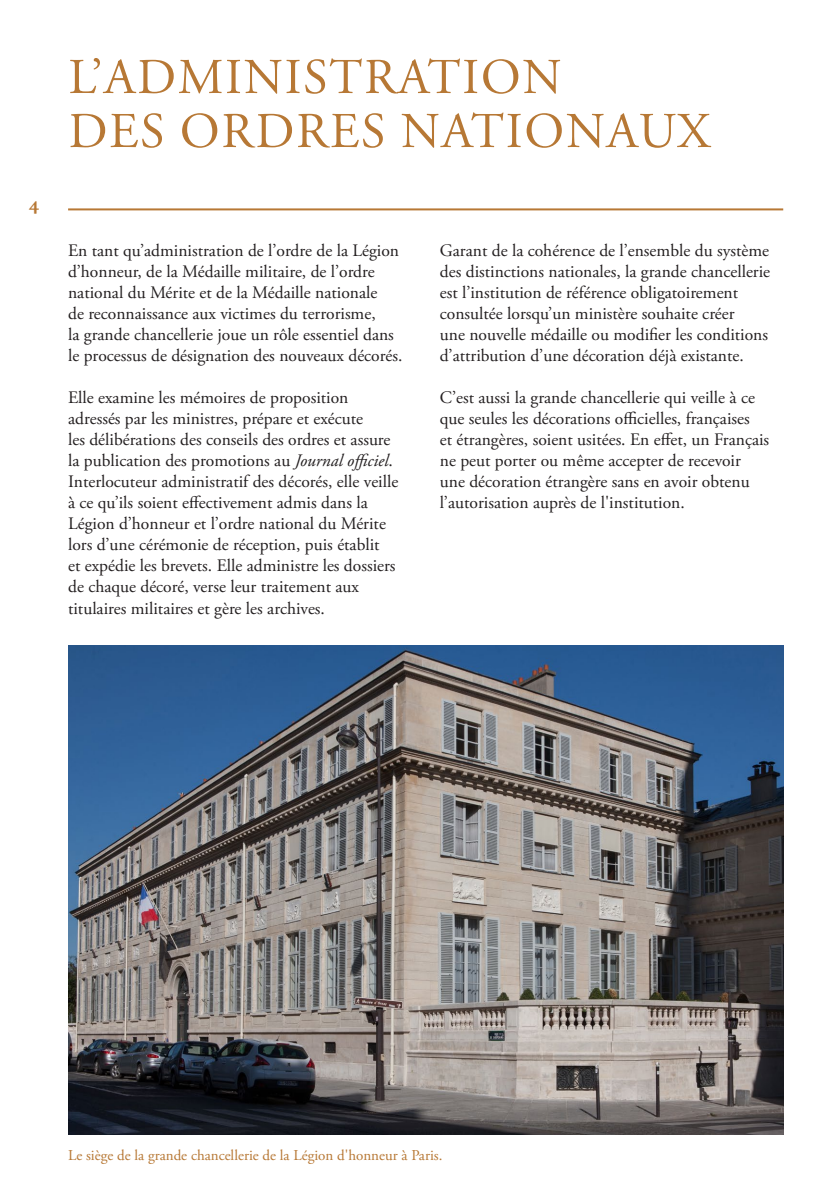
<style>
.page{position:relative;width:840px;height:1191px;background:#fff}
.page>*{position:absolute;margin:0;border:0;box-sizing:border-box;transform-origin:0 0}
._00_TITRE{font:50px/54px "Adobe Garamond Pro";letter-spacing:.035em;color:#b77835}
.t1{font:700 20px "Adobe Garamond Pro";color:#b77835}
._01_TEXTE_COURANT{font:17.6px/21px "Adobe Garamond Pro";letter-spacing:-.005em;color:#231f20}
._04_LEGENDE{font:15px "Adobe Garamond Pro";color:#b77835}
.s1{font-style:italic}
</style>
<div class="page">
<img style="left:68px;top:645px;width:714px;height:489px">
<hr style="left:68px;top:208px;width:714px;height:2px;background:#b77835">
<p class="t1" style="left:29px;top:192px;width:12px">4</p>
<p class="_00_TITRE" style="left:68px;top:52px;width:642px">L’ADMINISTRATION<br>DES ORDRES NATIONAUX</p>
<p class="_01_TEXTE_COURANT" style="left:68px;top:241px;width:335px">En tant qu’administration de l’ordre de la Légion d’honneur, de la Médaille militaire, de l’ordre national du Mérite et de la Médaille nationale<br>de reconnaissance aux victimes du terrorisme,<br>la grande chancellerie joue un rôle essentiel dans le processus de désignation des nouveaux décorés.</p>
<p class="_01_TEXTE_COURANT" style="left:68px;top:388px;width:331px">Elle examine les mémoires de proposition adressés par les ministres, prépare et exécute<br>les délibérations des conseils des ordres et assure la publication des promotions au <span class="s1">Journal officiel</span>.<br>Interlocuteur administratif des décorés, elle veille à ce qu’ils soient effectivement admis dans la Légion d’honneur et l’ordre national du Mérite lors d’une cérémonie de réception, puis établit<br>et expédie les brevets. Elle administre les dossiers de chaque décoré, verse leur traitement aux titulaires militaires et gère les archives.</p>
<p class="_01_TEXTE_COURANT" style="left:439px;top:241px;width:331px">Garant de la cohérence de l’ensemble du système des distinctions nationales, la grande chancellerie est l’institution de référence obligatoirement consultée lorsqu’un ministère souhaite créer<br>une nouvelle médaille ou modifier les conditions d’attribution d’une décoration déjà existante.</p>
<p class="_01_TEXTE_COURANT" style="left:439px;top:388px;width:331px">C’est aussi la grande chancellerie qui veille à ce que seules les décorations officielles, françaises<br>et étrangères, soient usitées. En effet, un Français ne peut porter ou même accepter de recevoir une décoration étrangère sans en avoir obtenu l’autorisation auprès de l'institution.</p>
<p class="_04_LEGENDE" style="left:68px;top:1146px;width:375px">Le siège de la grande chancellerie de la Légion d'honneur à Paris.</p>
</div>
